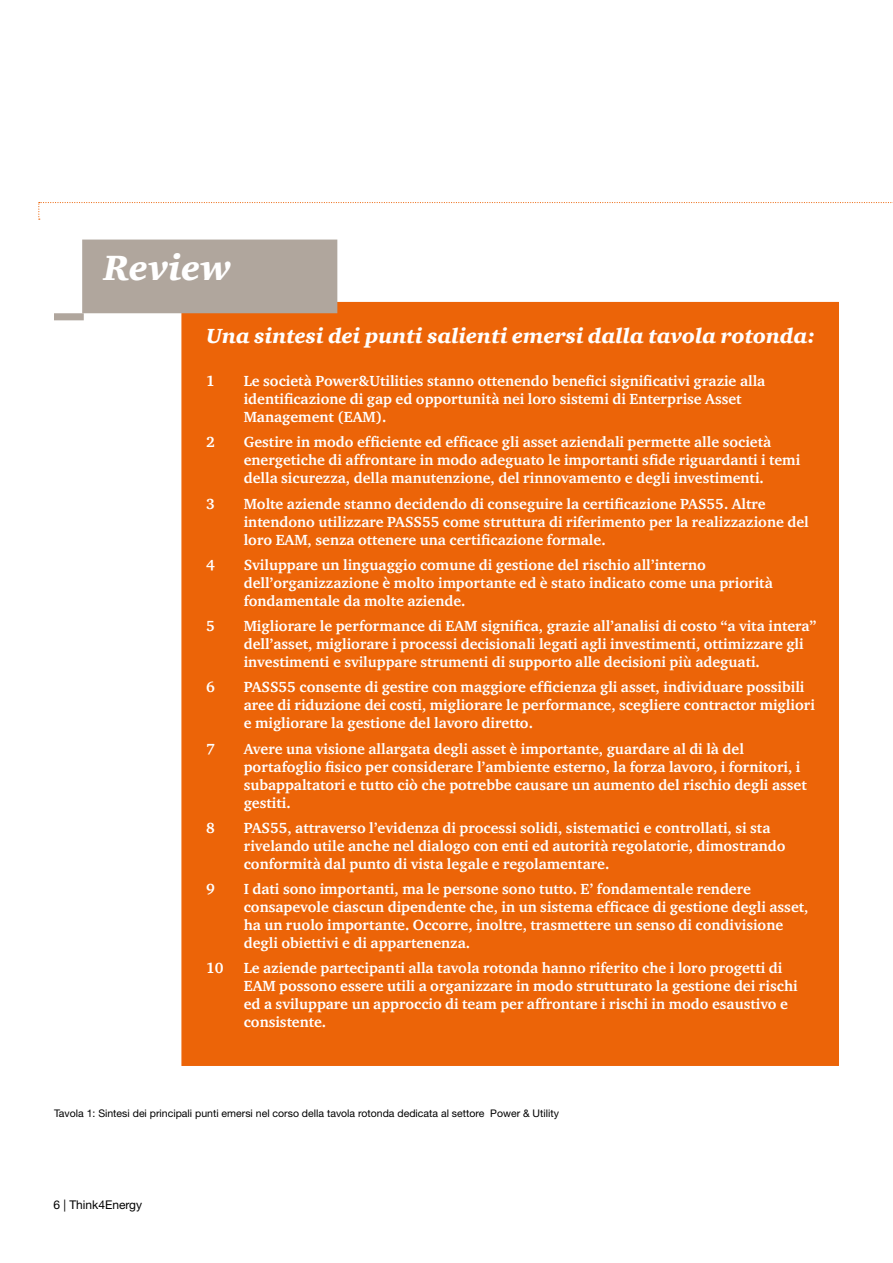
<style>
.page{position:relative;width:893px;height:1263px;background:#fff}
.page>*{position:absolute;margin:0;border:0;box-sizing:border-box;transform-origin:0 0}
.t1{font:italic 900 36px "ITC Charter Com";color:#fff}
.t2{font:italic 900 21px "ITC Charter Com";color:#fff}
.t3{font:700 15px/18px "ITC Charter Com";color:#fff}
.t4{font:12px "Helvetica Neue LT";color:#000}
.t5{font:10.5px "Helvetica Neue LT";color:#000}
</style>
<div class="page">
<svg style="left:38px;top:202px;width:855px;height:18px"></svg>
<div style="left:181px;top:302px;width:658px;height:764px;background:#ec6408"></div>
<div style="left:82px;top:240px;width:255px;height:73px;background:#b0a69d"></div>
<svg style="left:54px;top:313px;width:30px;height:7px"></svg>
<h1 class="t1" style="left:103px;top:246px;width:130px">Review</h1>
<h2 class="t2" style="left:206px;top:323px;width:611px">Una sintesi dei punti salienti emersi dalla tavola rotonda:</h2>
<p class="t3" style="left:206px;top:372px;width:10px">1</p>
<p class="t3" style="left:244px;top:372px;width:523px">Le società Power&amp;Utilities stanno ottenendo benefici significativi grazie alla identificazione di gap ed opportunità nei loro sistemi di Enterprise Asset<br>Management (EAM).</p>
<p class="t3" style="left:206px;top:433px;width:10px">2</p>
<p class="t3" style="left:244px;top:433px;width:558px">Gestire in modo efficiente ed efficace gli asset aziendali permette alle società energetiche di affrontare in modo adeguato le importanti sfide riguardanti i temi della sicurezza, della manutenzione, del rinnovamento e degli investimenti.</p>
<p class="t3" style="left:206px;top:494px;width:10px">3</p>
<p class="t3" style="left:244px;top:494px;width:566px">Molte aziende stanno decidendo di conseguire la certificazione PAS55. Altre intendono utilizzare PASS55 come struttura di riferimento per la realizzazione del loro EAM, senza ottenere una certificazione formale.</p>
<p class="t3" style="left:206px;top:555px;width:10px">4</p>
<p class="t3" style="left:244px;top:555px;width:531px">Sviluppare un linguaggio comune di gestione del rischio all’interno dell’organizzazione è molto importante ed è stato indicato come una priorità fondamentale da molte aziende.</p>
<p class="t3" style="left:206px;top:617px;width:10px">5</p>
<p class="t3" style="left:244px;top:617px;width:574px">Migliorare le performance di EAM significa, grazie all’analisi di costo “a vita intera” dell’asset, migliorare i processi decisionali legati agli investimenti, ottimizzare gli investimenti e sviluppare strumenti di supporto alle decisioni più adeguati.</p>
<p class="t3" style="left:206px;top:678px;width:10px">6</p>
<p class="t3" style="left:244px;top:678px;width:573px">PASS55 consente di gestire con maggiore efficienza gli asset, individuare possibili aree di riduzione dei costi, migliorare le performance, scegliere contractor migliori e migliorare la gestione del lavoro diretto.</p>
<p class="t3" style="left:206px;top:739px;width:10px">7</p>
<p class="t3" style="left:244px;top:739px;width:564px">Avere una visione allargata degli asset è importante, guardare al di là del portafoglio fisico per considerare l’ambiente esterno, la forza lavoro, i fornitori, i subappaltatori e tutto ciò che potrebbe causare un aumento del rischio degli asset gestiti.</p>
<p class="t3" style="left:206px;top:818px;width:10px">8</p>
<p class="t3" style="left:244px;top:818px;width:543px">PAS55, attraverso l’evidenza di processi solidi, sistematici e controllati, si sta rivelando utile anche nel dialogo con enti ed autorità regolatorie, dimostrando conformità dal punto di vista legale e regolamentare.</p>
<p class="t3" style="left:206px;top:879px;width:10px">9</p>
<p class="t3" style="left:244px;top:879px;width:566px">I dati sono importanti, ma le persone sono tutto. E’ fondamentale rendere consapevole ciascun dipendente che, in un sistema efficace di gestione degli asset, ha un ruolo importante. Occorre, inoltre, trasmettere un senso di condivisione degli obiettivi e di appartenenza.</p>
<p class="t3" style="left:206px;top:959px;width:19px">10</p>
<p class="t3" style="left:244px;top:959px;width:555px">Le aziende partecipanti alla tavola rotonda hanno riferito che i loro progetti di EAM possono essere utili a organizzare in modo strutturato la gestione dei rischi ed a sviluppare un approccio di team per affrontare i rischi in modo esaustivo e consistente.</p>
<p class="t5" style="left:54px;top:1107px;width:507px">Tavola 1: Sintesi dei principali punti emersi nel corso della tavola rotonda dedicata al settore Power &amp; Utility</p>
<p class="t4" style="left:53px;top:1198px;width:90px">6 | Think4Energy</p>
</div>
